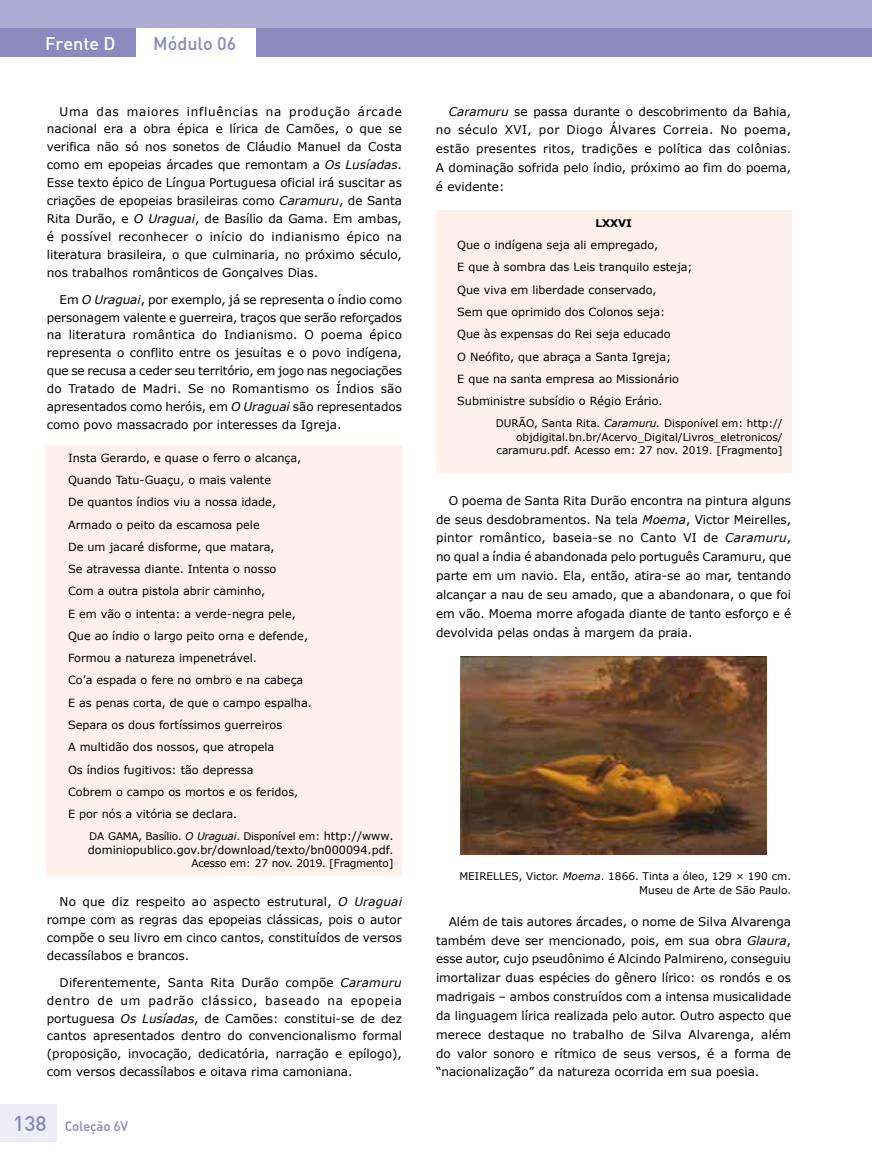
<style>
.page{position:relative;width:872px;height:1170px;background:#fff}
.page>*{position:absolute;margin:0;border:0;box-sizing:border-box;transform-origin:0 0}
.t1{font:500 18px "DIN";color:#8b89be}
.t2{font:500 18px "DIN";color:#fff}
.t3{font:500 13.5px "DIN Alternate";letter-spacing:-.02em;color:#8b89be}
.t4{font:12px/18px "Verdana";color:#000;text-align:justify}
.t5{font:11.25px/22.2px "Verdana";color:#000}
.t6{font:10.5px/13.5px "Verdana";color:#000;text-align:right}
.t7{font:10.5px "Verdana";letter-spacing:-.02em;color:#000}
.t8{font:700 10.5px "Verdana";color:#000}
.s1{font-style:italic}
.s2{font-size:11.25px}
.s3{font-size:10.5px}
.s4{font-family:"DIN";font-size:21px}
</style>
<div class="page">
<div style="left:0;top:28px;width:136px;height:28px;background:#8b89be"></div>
<div style="left:256px;top:28px;width:616px;height:28px;background:#8b89be"></div>
<div style="left:0;top:0;width:872px;height:28px;background:#adabd2"></div>
<div style="left:0;top:1104px;width:57px;height:37px;background:#edecf7"></div>
<div style="left:47px;top:444px;width:355px;height:431px;background:#fef1ec"></div>
<div style="left:436px;top:210px;width:355px;height:263px;background:#fef1ec"></div>
<img style="left:460px;top:656px;width:306px;height:198px">
<h1 class="t2" style="left:45px;top:32px;width:72px">Frente D</h1>
<h1 class="t1" style="left:153px;top:32px;width:85px">Módulo 06</h1>
<p class="t4" style="left:47px;top:102px;width:357px;text-indent:13px">Uma das maiores influências na produção árcade nacional era a obra épica e lírica de Camões, o que se verifica não só nos sonetos de Cláudio Manuel da Costa como em epopeias árcades que remontam a <span class="s1">Os Lusíadas</span>.<br>Esse texto épico de Língua Portuguesa oficial irá suscitar as criações de epopeias brasileiras como <span class="s1">Caramuru</span>, de Santa Rita Durão, e <span class="s1">O Uraguai</span>, de Basílio da Gama. Em ambas, é possível reconhecer o início do indianismo épico na literatura brasileira, o que culminaria, no próximo século, nos trabalhos românticos de Gonçalves Dias.</p>
<p class="t4" style="left:47px;top:290px;width:357px;text-indent:13px">Em <span class="s1">O Uraguai</span>, por exemplo, já se representa o índio como personagem valente e guerreira, traços que serão reforçados na literatura romântica do Indianismo. O poema épico representa o conflito entre os jesuítas e o povo indígena, que se recusa a ceder seu território, em jogo nas negociações do Tratado de Madri. Se no Romantismo os Índios são apresentados como heróis, em <span class="s1">O Uraguai</span> são representados como povo massacrado por interesses da Igreja.</p>
<p class="t5" style="left:68px;top:446px;width:245px">Insta Gerardo, e quase o ferro o alcança, Quando Tatu-Guaçu, o mais valente<br>De quantos índios viu a nossa idade, Armado o peito da escamosa pele<br>De um jacaré disforme, que matara,<br>Se atravessa diante. Intenta o nosso<br>Com a outra pistola abrir caminho,<br>E em vão o intenta: a verde-negra pele, Que ao índio o largo peito orna e defende, Formou a natureza impenetrável.<br>Co’a espada o fere no ombro e na cabeça E as penas corta, de que o campo espalha.<br>Separa os dous fortíssimos guerreiros<br>A multidão dos nossos, que atropela<br>Os índios fugitivos: tão depressa<br>Cobrem o campo os mortos e os feridos,<br>E por nós a vitória se declara.</p>
<p class="t7" style="left:89px;top:829px;width:306px">DA GAMA, Basílio. <span class="s1">O Uraguai</span>. Disponível em: <span class="s2">http://www.</span></p>
<p class="t5" style="left:88px;top:838px;width:307px">dominiopublico.gov.br/download/texto/bn000094.pdf<span class="s3">.</span></p>
<p class="t7" style="left:191px;top:856px;width:204px">Acesso em: 27 nov. 2019. [Fragmento]</p>
<p class="t4" style="left:47px;top:892px;width:357px;text-indent:13px">No que diz respeito ao aspecto estrutural, <span class="s1">O Uraguai </span>rompe com as regras das epopeias clássicas, pois o autor compõe o seu livro em cinco cantos, constituídos de versos decassílabos e brancos.</p>
<p class="t4" style="left:47px;top:973px;width:357px;text-indent:13px">Diferentemente, Santa Rita Durão compõe <span class="s1">Caramuru </span>dentro de um padrão clássico, baseado na epopeia portuguesa <span class="s1">Os Lusíadas</span>, de Camões: constitui-se de dez cantos apresentados dentro do convencionalismo formal (proposição, invocação, dedicatória, narração e epílogo), com versos decassílabos e oitava rima camoniana.</p>
<p class="t3" style="left:13px;top:1117px;width:116px"><span class="s4">138</span> Coleção 6V</p>
<p class="t4" style="left:436px;top:102px;width:357px;line-height:18.9px;text-indent:13px"><span class="s1">Caramuru</span> se passa durante o descobrimento da Bahia, no século XVI, por Diogo Álvares Correia. No poema, estão presentes ritos, tradições e política das colônias.<br>A dominação sofrida pelo índio, próximo ao fim do poema, é evidente:</p>
<p class="t8" style="left:595px;top:216px;width:38px">LXXVI</p>
<p class="t5" style="left:457px;top:234px;width:237px">Que o indígena seja ali empregado,<br>E que à sombra das Leis tranquilo esteja; Que viva em liberdade conservado,<br>Sem que oprimido dos Colonos seja:<br>Que às expensas do Rei seja educado<br>O Neófito, que abraça a Santa Igreja;<br>E que na santa empresa ao Missionário Subministre subsídio o Régio Erário.</p>
<p class="t6" style="left:496px;top:416px;width:288px">DURÃO, Santa Rita. <span class="s1">Caramuru.</span> Disponível em: http:// objdigital.bn.br/Acervo_Digital/Livros_eletronicos/ caramuru.pdf. Acesso em: 27 nov. 2019. [Fragmento]</p>
<p class="t4" style="left:436px;top:490px;width:357px;line-height:18.9px;text-indent:13px">O poema de Santa Rita Durão encontra na pintura alguns de seus desdobramentos. Na tela <span class="s1">Moema</span>, Victor Meirelles, pintor romântico, baseia-se no Canto VI de <span class="s1">Caramuru</span>, no qual a índia é abandonada pelo português Caramuru, que parte em um navio. Ela, então, atira-se ao mar, tentando alcançar a nau de seu amado, que a abandonara, o que foi em vão. Moema morre afogada diante de tanto esforço e é devolvida pelas ondas à margem da praia.</p>
<p class="t6" style="left:459px;top:869px;width:333px">MEIRELLES, Victor. <span class="s1">Moema</span>. 1866. Tinta a óleo, 129 × 190 cm.<br>Museu de Arte de São Paulo.</p>
<p class="t4" style="left:436px;top:911px;width:357px;line-height:18.9px;text-indent:13px">Além de tais autores árcades, o nome de Silva Alvarenga também deve ser mencionado, pois, em sua obra <span class="s1">Glaura</span>, esse autor, cujo pseudônimo é Alcindo Palmireno, conseguiu imortalizar duas espécies do gênero lírico: os rondós e os madrigais – ambos construídos com a intensa musicalidade da linguagem lírica realizada pelo autor. Outro aspecto que merece destaque no trabalho de Silva Alvarenga, além do valor sonoro e rítmico de seus versos, é a forma de “nacionalização” da natureza ocorrida em sua poesia.</p>
</div>
